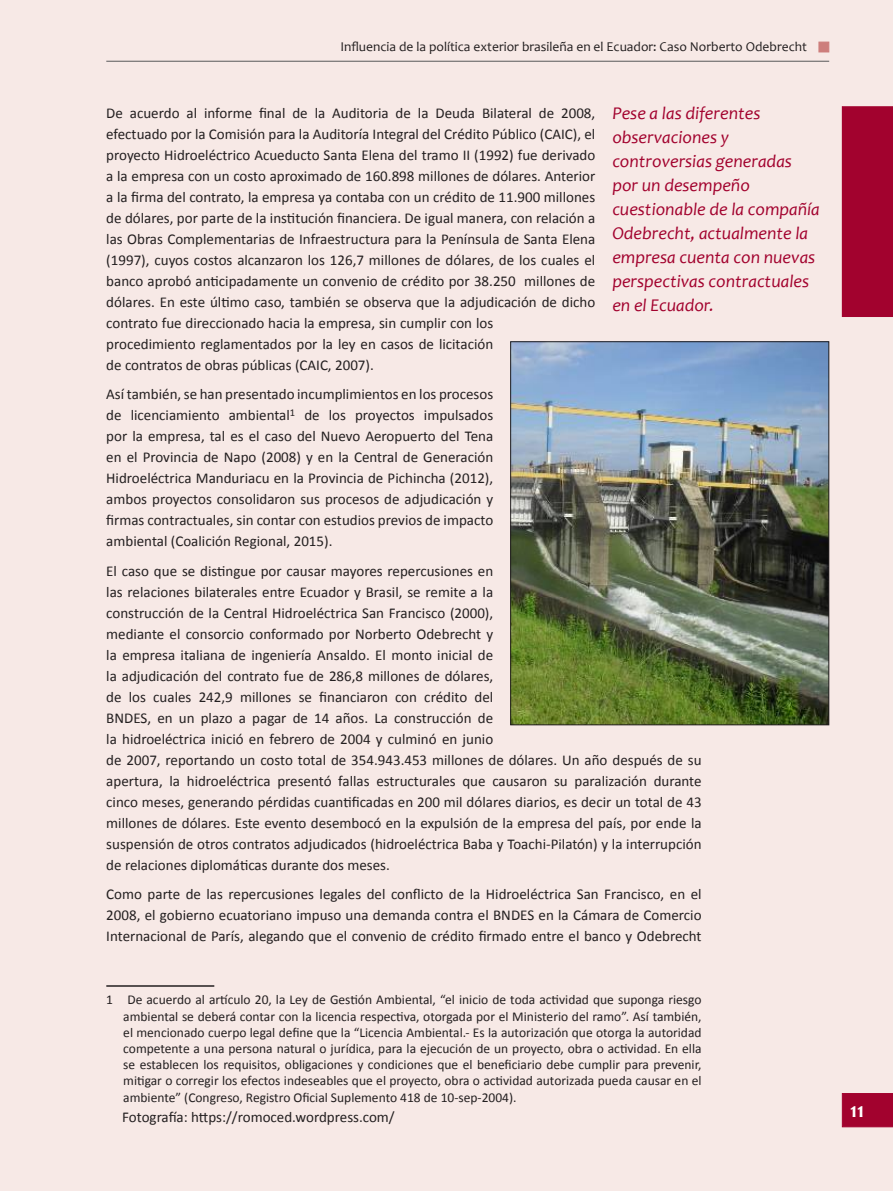
<style>
.page{position:relative;width:893px;height:1191px;background:#f7e9e6}
.page>*{position:absolute;margin:0;border:0;box-sizing:border-box;transform-origin:0 0}
.t1{font:700 21px "Candara";color:#fff}
.Epígrafes{font:italic 18px/24px "Candara";color:#a2022e}
.Texto{font:15px/21px "Calibri";color:#231f20}
.Pie_de_página{font:13.5px/16.2px "Calibri";color:#231f20;text-align:justify}
.encabezadito{font:13.5px "Candara";color:#231f20}
</style>
<div class="page">
<div style="left:842px;top:1093px;width:51px;height:34px;background:#a2022e"></div>
<hr style="left:106px;top:61px;width:723px;height:1px;background:#57585a">
<div style="left:819px;top:42px;width:10px;height:10px;background:#cd7e7c"></div>
<div style="left:842px;top:106px;width:51px;height:211px;background:#a2022e"></div>
<hr style="left:106px;top:985px;width:108px;height:1px;background:#231f20">
<img style="left:512px;top:343px;width:315px;height:380px">
<div style="left:510px;top:341px;width:319px;height:384px;border:1px solid #231f20"></div>
<p class="encabezadito" style="left:340px;top:38px;width:468px">Influencia de la política exterior brasileña en el Ecuador: Caso Norberto Odebrecht</p>
<p class="Epígrafes" style="left:612px;top:101px;width:209px">Pese a las diferentes observaciones y controversias generadas por un desempeño cuestionable de la compañía<br>Odebrecht, actualmente la empresa cuenta con nuevas perspectivas contractuales en el Ecuador.</p>
<p class="Texto" style="left:106px;top:102px;width:490px">De acuerdo al informe final de la Auditoria de la Deuda Bilateral de 2008, efectuado por la Comisión para la Auditoría Integral del Crédito Público (CAIC), el proyecto Hidroeléctrico Acueducto Santa Elena del tramo II (1992) fue derivado a la empresa con un costo aproximado de 160.898 millones de dólares. Anterior a la firma del contrato, la empresa ya contaba con un crédito de 11.900 millones de dólares, por parte de la institución financiera. De igual manera, con relación a las Obras Complementarias de Infraestructura para la Península de Santa Elena (1997), cuyos costos alcanzaron los 126,7 millones de dólares, de los cuales el banco aprobó anticipadamente un convenio de crédito por 38.250 millones de dólares. En este último caso, también se observa que la adjudicación de dicho contrato fue direccionado hacia la empresa, sin cumplir con los<br>procedimiento reglamentados por la ley en casos de licitación<br>de contratos de obras públicas (CAIC, 2007).</p>
<p class="Texto" style="left:106px;top:384px;width:388px;text-align:justify">Así también, se han presentado incumplimientos en los procesos de licenciamiento ambiental<sup>1</sup> de los proyectos impulsados por la empresa, tal es el caso del Nuevo Aeropuerto del Tena en el Provincia de Napo (2008) y en la Central de Generación Hidroeléctrica Manduriacu en la Provincia de Pichincha (2012), ambos proyectos consolidaron sus procesos de adjudicación y firmas contractuales, sin contar con estudios previos de impacto ambiental (Coalición Regional, 2015).</p>
<p class="Texto" style="left:106px;top:560px;width:597px">El caso que se distingue por causar mayores repercusiones en<br>las relaciones bilaterales entre Ecuador y Brasil, se remite a la<br>construcción de la Central Hidroeléctrica San Francisco (2000),<br>mediante el consorcio conformado por Norberto Odebrecht y<br>la empresa italiana de ingeniería Ansaldo. El monto inicial de<br>la adjudicación del contrato fue de 286,8 millones de dólares,<br>de los cuales 242,9 millones se financiaron con crédito del<br>BNDES, en un plazo a pagar de 14 años. La construcción de<br>la hidroeléctrica inició en febrero de 2004 y culminó en junio<br>de 2007, reportando un costo total de 354.943.453 millones de dólares. Un año después de su apertura, la hidroeléctrica presentó fallas estructurales que causaron su paralización durante cinco meses, generando pérdidas cuantificadas en 200 mil dólares diarios, es decir un total de 43 millones de dólares. Este evento desembocó en la expulsión de la empresa del país, por ende la suspensión de otros contratos adjudicados (hidroeléctrica Baba y Toachi-Pilatón) y la interrupción de relaciones diplomáticas durante dos meses.</p>
<p class="Texto" style="left:106px;top:884px;width:597px;text-align:justify">Como parte de las repercusiones legales del conflicto de la Hidroeléctrica San Francisco, en el 2008, el gobierno ecuatoriano impuso una demanda contra el BNDES en la Cámara de Comercio Internacional de París, alegando que el convenio de crédito firmado entre el banco y Odebrecht</p>
<p class="Pie_de_página" style="left:123px;top:991px;width:580px;text-indent:-17px">1 De acuerdo al artículo 20, la Ley de Gestión Ambiental, “el inicio de toda actividad que suponga riesgo ambiental se deberá contar con la licencia respectiva, otorgada por el Ministerio del ramo”. Así también, el mencionado cuerpo legal define que la “Licencia Ambiental.- Es la autorización que otorga la autoridad competente a una persona natural o jurídica, para la ejecución de un proyecto, obra o actividad. En ella se establecen los requisitos, obligaciones y condiciones que el beneficiario debe cumplir para prevenir, mitigar o corregir los efectos indeseables que el proyecto, obra o actividad autorizada pueda causar en el ambiente” (Congreso, Registro Oficial Suplemento 418 de 10-sep-2004).</p>
<p class="Texto" style="left:122px;top:1106px;width:274px">Fotografía: https://romoced.wordpress.com/</p>
<h1 class="t1" style="left:850px;top:1096px;width:16px">11</h1>
</div>
